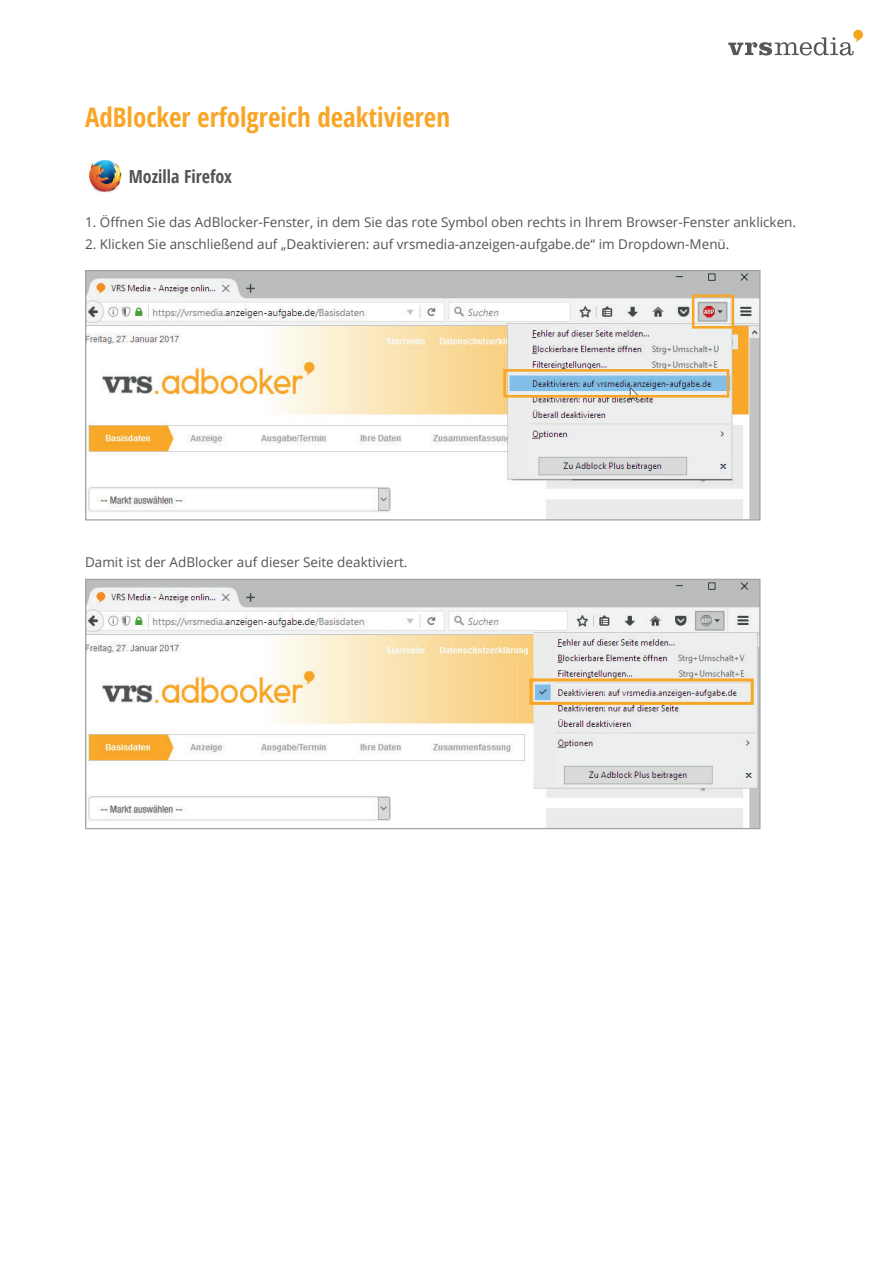
<style>
.page{position:relative;width:893px;height:1263px;background:#fff}
.page>*{position:absolute;margin:0;border:0;box-sizing:border-box;transform-origin:0 0}
.t1{font:700 condensed 27px "Open Sans";color:#f9a527}
.t2{font:700 condensed 18px "Open Sans";color:#515455}
.t3{font:13.5px "Open Sans";color:#515455}
</style>
<div class="page">
<svg style="left:728px;top:29px;width:135px;height:26px"></svg>
<img style="left:87px;top:272px;width:672px;height:246px">
<div style="left:85px;top:270px;width:676px;height:250px;border:1px solid #a0a3a4"></div>
<div style="left:692px;top:295px;width:42px;height:34px;border:3px solid #f9a527"></div>
<div style="left:503px;top:369px;width:226px;height:29px;border:3px solid #f9a527"></div>
<img style="left:88px;top:159px;width:34px;height:34px">
<img style="left:87px;top:581px;width:672px;height:246px">
<div style="left:85px;top:579px;width:676px;height:250px;border:1px solid #a0a3a4"></div>
<div style="left:529px;top:678px;width:225px;height:27px;border:3px solid #f9a527"></div>
<h1 class="t1" style="left:85px;top:98px;width:366px">AdBlocker erfolgreich deaktivieren</h1>
<h2 class="t2" style="left:129px;top:164px;width:105px">Mozilla Firefox</h2>
<p class="t3" style="left:85px;top:212px;width:713px">1. Öffnen Sie das AdBlocker-Fenster, in dem Sie das rote Symbol oben rechts in Ihrem Browser-Fenster anklicken.</p>
<p class="t3" style="left:85px;top:235px;width:646px">2. Klicken Sie anschließend auf „Deaktivieren: auf vrsmedia-anzeigen-aufgabe.de“ im Dropdown-Menü.</p>
<p class="t3" style="left:85px;top:553px;width:324px">Damit ist der AdBlocker auf dieser Seite deaktiviert.</p>
</div>
